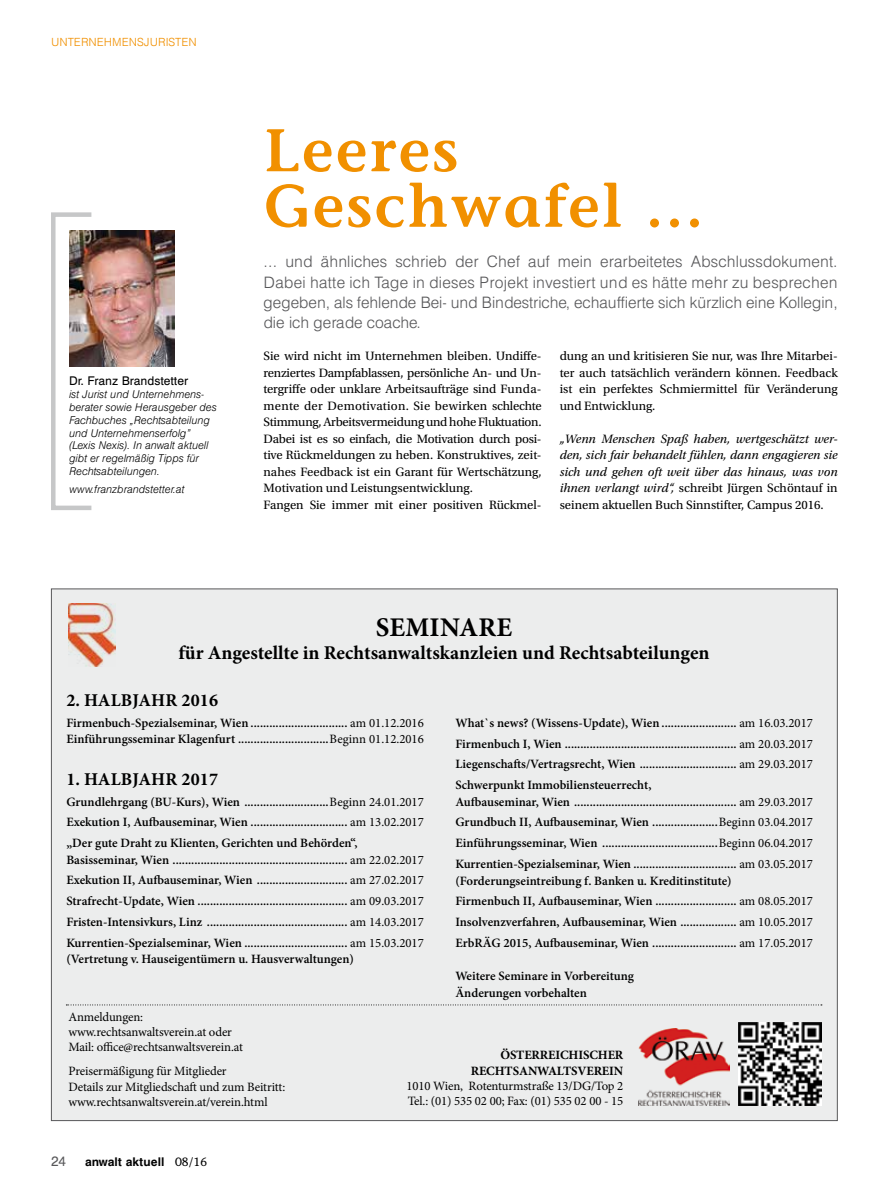
<style>
.page{position:relative;width:893px;height:1191px;background:#fff}
.page>*{position:absolute;margin:0;border:0;box-sizing:border-box;transform-origin:0 0}
.t1{font:600 60px/55.5px "Stone Informal";letter-spacing:.04em;color:#f19000}
.t2{font:700 27px "Minion Pro";letter-spacing:.01em;color:#000}
.t3{font:700 19.5px "Minion Pro";color:#000}
.t4{font:700 18px "Minion Pro";letter-spacing:.01em;color:#000}
.t5{font:300 15.75px/20.2px "AT Triumvirate";color:#58585a;text-align:justify}
.t6{font:13.5px "AT Triumvirate";color:#58585a}
.t7{font:600 12.75px/20.7px "Minion Pro";color:#000;text-align:justify}
.t8{font:12.75px/16.5px "Utopia Std";color:#000}
.t9{font:12.75px/15.3px "Minion Pro";letter-spacing:-.01em;color:#000}
.t10{font:italic 12.75px/16.5px "Utopia Std";color:#000;text-align:justify}
.t11{font:700 12.75px/15.3px "Minion Pro";letter-spacing:-.01em;color:#000;text-align:right}
.t12{font:12px "AT Triumvirate";color:#000}
.t13{font:700 12px "AT Triumvirate";color:#000}
.t14{font:300 11.25px "AT Triumvirate";color:#f19000}
.t15{font:italic 300 10.8px/12.9px "AT Triumvirate";color:#000}
.s1{font-style:normal}
.s2{font-weight:400}
.s3{font-family:"Stone Informal";font-weight:400}
</style>
<div class="page">
<div style="left:51px;top:588px;width:787px;height:533px;background:#eceded;border:1px solid #58585a"></div>
<img style="left:639px;top:1028px;width:90px;height:77px">
<svg style="left:66px;top:1004px;width:756px;height:1px"></svg>
<img style="left:68px;top:603px;width:48px;height:64px">
<img style="left:738px;top:1022px;width:83px;height:83px">
<div style="left:51px;top:212px;width:43px;height:298px;border:4px solid #c6c7c8"></div>
<img style="left:69px;top:230px;width:106px;height:136px">
<p class="t14" style="left:51px;top:34px;width:147px">UNTERNEHMENSJURISTEN</p>
<p class="t12" style="left:69px;top:372px;width:121px">Dr. Franz Brandstetter</p>
<p class="t15" style="left:69px;top:387px;width:149px">ist Jurist und Unternehmens&shy;berater sowie Herausgeber des<br>Fachbuches „Rechtsabteilung und Unternehmenserfolg” (Lexis Nexis). In anwalt aktuell gibt er regelmäßig Tipps für<br>Rechtsabteilungen.</p>
<p class="t15" style="left:69px;top:482px;width:117px">www.franzbrandstetter.at</p>
<h1 class="t1" style="left:264px;top:123px;width:442px">Leeres<br>Geschwafel …</h1>
<p class="t5" style="left:264px;top:251px;width:576px">... und ähnliches schrieb der Chef auf mein erarbeitetes Abschlussdokument.<br>Dabei hatte ich Tage in dieses Projekt investiert und es hätte mehr zu besprechen gegeben, als fehlende Bei- und Bindestriche, echauffierte sich kürzlich eine Kollegin, die ich gerade coache.</p>
<p class="t8" style="left:264px;top:348px;width:280px">Sie wird nicht im Unternehmen bleiben. Undiffe&shy;renziertes Dampfablassen, persönliche An- und Un&shy;tergriffe oder unklare Arbeitsaufträge sind Funda&shy;mente der Demotivation. Sie bewirken schlechte Stimmung, Arbeitsvermeidung und hohe Fluktuation.<br>Dabei ist es so einfach, die Motivation durch posi&shy;tive Rückmeldungen zu heben. Konstruktives, zeit&shy;nahes Feedback ist ein Garant für Wertschätzung, Motivation und Leistungsentwicklung.<br>Fangen Sie immer mit einer positiven Rückmel-</p>
<p class="t8" style="left:560px;top:348px;width:280px;text-align:justify">dung an und kritisieren Sie nur, was Ihre Mitarbei&shy;ter auch tatsächlich verändern können. Feedback ist ein perfektes Schmiermittel für Veränderung und Entwicklung.</p>
<p class="t10" style="left:560px;top:431px;width:280px">„Wenn Menschen Spaß haben, wertgeschätzt wer&shy;den, sich fair behandelt fühlen, dann engagieren sie sich und gehen oft weit über das hinaus, was von ihnen verlangt wird“, <span class="s1">schreibt Jürgen Schöntauf in seinem aktuellen Buch Sinnstifter, Campus 2016.</span></p>
<h2 class="t2" style="left:376px;top:608px;width:138px">SEMINARE</h2>
<h3 class="t3" style="left:178px;top:639px;width:533px">für Angestellte in Rechtsanwaltskanzleien und Rechtsabteilungen</h3>
<h3 class="t4" style="left:66px;top:687px;width:153px">2. HALBJAHR 2016</h3>
<p class="t7" style="left:66px;top:714px;width:359px;line-height:16.5px">Firmenbuch-Spezialseminar, Wien ............................... <span class="s2">am 01.12.2016<br></span>Einführungsseminar Klagenfurt .............................<span class="s2">Beginn 01.12.2016</span></p>
<h3 class="t4" style="left:66px;top:766px;width:153px">1. HALBJAHR 2017</h3>
<p class="t7" style="left:66px;top:791px;width:359px">Grundlehrgang (BU-Kurs), Wien ...........................<span class="s2">Beginn 24.01.2017<br></span>Exekution I, Aufbauseminar, Wien ............................... <span class="s2">am 13.02.2017 </span>„Der gute Draht zu Klienten, Gerichten und Behörden“,</p>
<p class="t7" style="left:66px;top:849px;width:359px">Basisseminar, Wien ........................................................ <span class="s2">am 22.02.2017<br></span>Exekution II, Aufbauseminar, Wien ............................. <span class="s2">am 27.02.2017<br></span>Strafrecht-Update, Wien ................................................ <span class="s2">am 09.03.2017<br></span>Fristen-Intensivkurs, Linz ............................................. <span class="s2">am 14.03.2017<br></span>Kurrentien-Spezialseminar, Wien ................................. <span class="s2">am 15.03.2017</span></p>
<p class="t7" style="left:66px;top:948px;width:289px">(Vertretung v. Hauseigentümern u. Hausverwaltungen)</p>
<p class="t7" style="left:455px;top:712px;width:359px">What`s news? (Wissens-Update), Wien ........................ <span class="s2">am 16.03.2017<br></span>Firmenbuch I, Wien ....................................................... <span class="s2">am 20.03.2017<br></span>Liegenschafts/Vertragsrecht, Wien ............................... <span class="s2">am 29.03.2017<br></span>Schwerpunkt Immobiliensteuerrecht,</p>
<p class="t7" style="left:455px;top:791px;width:359px">Aufbauseminar, Wien .................................................... <span class="s2">am 29.03.2017<br></span>Grundbuch II, Aufbauseminar, Wien .....................<span class="s2">Beginn 03.04.2017<br></span>Einführungsseminar, Wien .....................................<span class="s2">Beginn 06.04.2017<br></span>Kurrentien-Spezialseminar, Wien ................................. <span class="s2">am 03.05.2017</span></p>
<p class="t7" style="left:455px;top:870px;width:359px;text-align:left">(Forderungseintreibung f. Banken u. Kreditinstitute)<br>Firmenbuch II, Aufbauseminar, Wien .......................... <span class="s2">am 08.05.2017<br></span>Insolvenzverfahren, Aufbauseminar, Wien .................. <span class="s2">am 10.05.2017<br></span>ErbRÄG 2015, Aufbauseminar, Wien ........................... <span class="s2">am 17.05.2017</span></p>
<p class="t7" style="left:455px;top:968px;width:180px;line-height:16.5px">Weitere Seminare in Vorbereitung<br>Änderungen vorbehalten</p>
<p class="t9" style="left:68px;top:1009px;width:176px">Anmeldungen: www.rechtsanwaltsverein.at oder<br>Mail: office@rechtsanwaltsverein.at</p>
<p class="t9" style="left:68px;top:1063px;width:218px">Preisermäßigung für Mitglieder<br>Details zur Mitgliedschaft und zum Beitritt: www.rechtsanwaltsverein.at/verein.html</p>
<p class="t6" style="left:51px;top:1152px;width:17px">24</p>
<p class="t13" style="left:85px;top:1153px;width:124px">anwalt aktuell <span class="s3">08/16</span></p>
<p class="t11" style="left:471px;top:1047px;width:154px">ÖSTERREICHISCHER<br>RECHTSANWALTSVEREIN</p>
<p class="t9" style="left:406px;top:1078px;width:219px">1010 Wien, Rotenturmstraße 13/DG/Top 2<br>Tel.: (01) 535 02 00; Fax: (01) 535 02 00 - 15</p>
</div>
